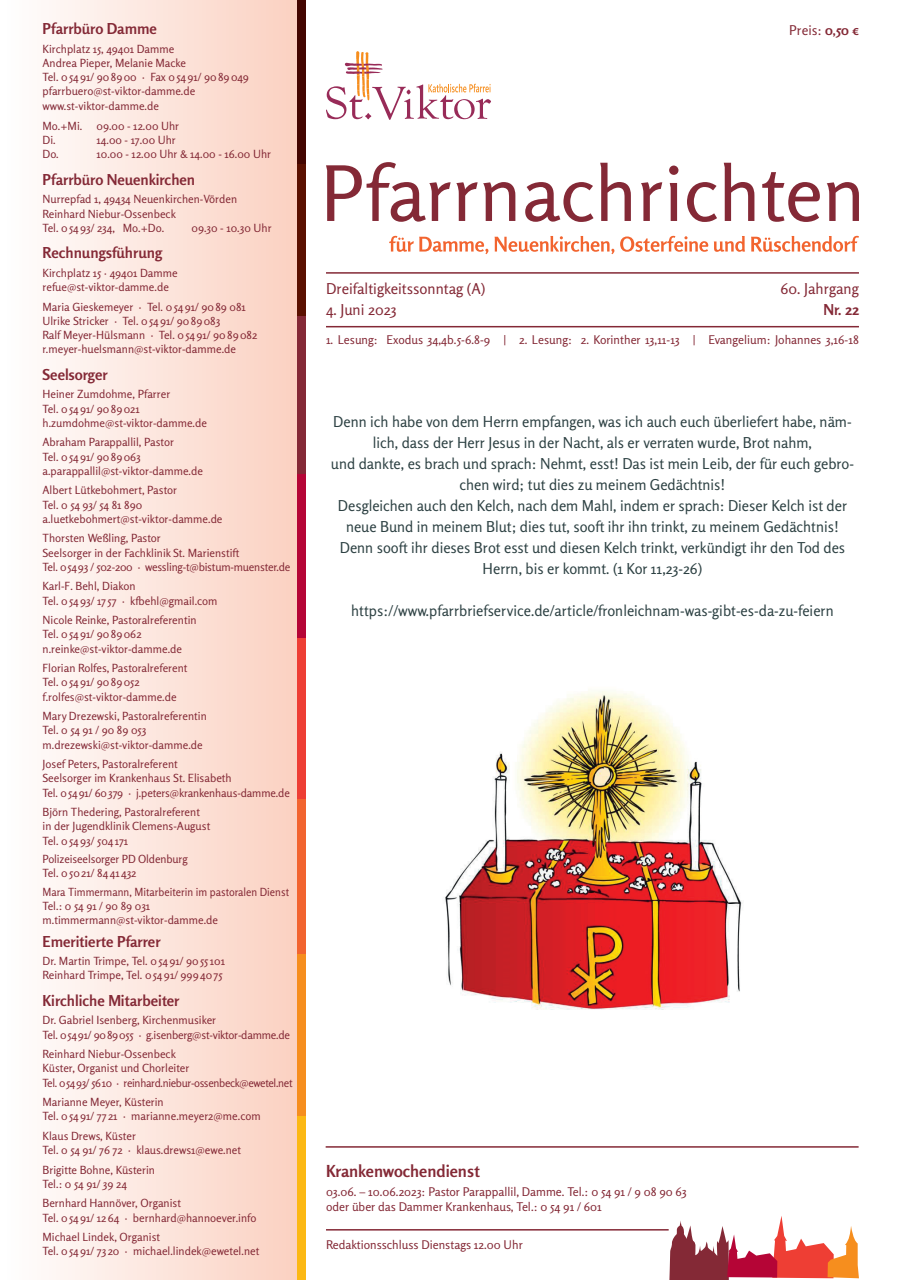
<style>
.page{position:relative;width:910px;height:1280px;background:#fff}
.page>*{position:absolute;margin:0;border:0;box-sizing:border-box;transform-origin:0 0}
.t1{font:700 16.5px "Rosario";color:#842936}
.t2{font:15px/21px "Rosario";color:#2d4143;text-align:center}
.t3{font:700 15px "Rosario";color:#842936}
.t4{font:15px "Rosario";color:#842936}
.t5{font:13.5px "Rosario";color:#842936}
.t6{font:12px/15px "Rosario";color:#842936}
.t7{font:11.25px/14.2px "Rosario";color:#842936}
.t8{font:11.25px/14.2px "Rosario";color:#842936;scale:.95 1}
.s1{font-weight:700}
</style>
<div class="page">
<div style="left:4px;top:0;width:295px;height:1280px;background:linear-gradient(to right,#fefefe,#fbd0c0)"></div>
<div style="left:298px;top:637px;width:8px;height:171px;background:#ee3e34"></div>
<div style="left:298px;top:799px;width:8px;height:164px;background:#f2642f"></div>
<div style="left:298px;top:954px;width:8px;height:169px;background:#f68e1e"></div>
<div style="left:298px;top:1117px;width:8px;height:163px;background:#fcb814"></div>
<div style="left:298px;top:311px;width:8px;height:171px;background:#842936"></div>
<div style="left:298px;top:474px;width:8px;height:163px;background:#b50536"></div>
<div style="left:298px;top:152px;width:8px;height:163px;background:#5a1000"></div>
<div style="left:298px;top:0;width:8px;height:163px;background:#430500"></div>
<svg style="left:326px;top:162px;width:533px;height:60px"></svg>
<hr style="left:326px;top:272px;width:533px;height:2px;background:#842936">
<hr style="left:326px;top:326px;width:533px;height:1px;background:#842936">
<svg style="left:669px;top:1216px;width:190px;height:64px"></svg>
<svg style="left:389px;top:236px;width:470px;height:18px"></svg>
<svg style="left:326px;top:51px;width:165px;height:69px"></svg>
<hr style="left:326px;top:1229px;width:343px;height:1px;background:#842936">
<hr style="left:326px;top:1146px;width:533px;height:2px;background:#842936">
<img style="left:445px;top:691px;width:298px;height:319px">
<h2 class="t3" style="left:43px;top:20px;width:116px">Pfarrbüro Damme</h2>
<p class="t5" style="left:789px;top:22px;width:71px">Preis: <span class="s1">0,50 €</span></p>
<p class="t7" style="left:43px;top:41px;width:208px">Kirchplatz 15, 49401 Damme<br>Andrea Pieper, Melanie Macke<br>Tel. 05491/ 908900 · Fax 05491/ 9089049 pfarrbuero@st-viktor-damme.de www.st-viktor-damme.de</p>
<p class="t7" style="left:43px;top:119px;width:41px">Mo.+Mi.</p>
<p class="t7" style="left:97px;top:119px;width:84px">09.00 - 12.00 Uhr</p>
<p class="t7" style="left:43px;top:133px;width:15px">Di.</p>
<p class="t7" style="left:97px;top:133px;width:81px">14.00 - 17.00 Uhr</p>
<p class="t7" style="left:43px;top:147px;width:18px">Do.</p>
<p class="t7" style="left:97px;top:147px;width:176px">10.00 - 12.00 Uhr &amp; 14.00 - 16.00 Uhr</p>
<h2 class="t3" style="left:43px;top:170px;width:154px">Pfarrbüro Neuenkirchen</h2>
<p class="t7" style="left:43px;top:192px;width:196px">Nurrepfad 1, 49434 Neuenkirchen-Vörden<br>Reinhard Niebur-Ossenbeck<br>Tel. 05493/ 234, Mo.+Do.</p>
<p class="t7" style="left:192px;top:221px;width:82px">09.30 - 10.30 Uhr</p>
<h2 class="t3" style="left:43px;top:244px;width:121px">Rechnungsführung</h2>
<p class="t7" style="left:43px;top:266px;width:137px">Kirchplatz 15 · 49401 Damme refue@st-viktor-damme.de</p>
<p class="t7" style="left:43px;top:299px;width:216px">Maria Gieskemeyer · Tel. 05491/ 9089 081<br>Ulrike Stricker · Tel. 05491/ 9089083<br>Ralf Meyer-Hülsmann · Tel. 05491/ 9089082 r.meyer-huelsmann@st-viktor-damme.de</p>
<h2 class="t3" style="left:43px;top:365px;width:67px">Seelsorger</h2>
<p class="t7" style="left:43px;top:387px;width:166px">Heiner Zumdohme, Pfarrer<br>Tel. 05491/ 9089021 h.zumdohme@st-viktor-damme.de</p>
<p class="t7" style="left:43px;top:435px;width:162px">Abraham Parappallil, Pastor<br>Tel. 05491/ 9089063 a.parappallil@st-viktor-damme.de</p>
<p class="t7" style="left:43px;top:483px;width:181px">Albert Lütkebohmert, Pastor<br>Tel. 0 54 93/ 54 81 890 a.luetkebohmert@st-viktor-damme.de</p>
<p class="t7" style="left:43px;top:531px;width:250px">Thorsten Weßling, Pastor<br>Seelsorger in der Fachklinik St. Marienstift<br>Tel. 05493 / 502-200 · wessling-t@bistum-muenster.de</p>
<p class="t7" style="left:43px;top:579px;width:177px">Karl-F. Behl, Diakon<br>Tel. 05493/ 17 57 · kfbehl@gmail.com</p>
<p class="t7" style="left:43px;top:613px;width:156px">Nicole Reinke, Pastoralreferentin<br>Tel. 05491/ 9089062 n.reinke@st-viktor-damme.de</p>
<p class="t7" style="left:43px;top:661px;width:147px">Florian Rolfes, Pastoralreferent<br>Tel. 05491/ 9089052 f.rolfes@st-viktor-damme.de</p>
<p class="t7" style="left:43px;top:709px;width:166px">Mary Drezewski, Pastoralreferentin<br>Tel. 0 54 91 / 90 89 053 m.drezewski@st-viktor-damme.de</p>
<p class="t7" style="left:43px;top:757px;width:249px">Josef Peters, Pastoralreferent<br>Seelsorger im Krankenhaus St. Elisabeth<br>Tel. 05491/ 60379 · j.peters@krankenhaus-damme.de</p>
<p class="t7" style="left:43px;top:805px;width:169px">Björn Thedering, Pastoralreferent in der Jugendklinik Clemens-August<br>Tel. 05493/ 504 171</p>
<p class="t7" style="left:43px;top:852px;width:147px">Polizeiseelsorger PD Oldenburg<br>Tel. 05021/ 84 41 432</p>
<p class="t8" style="left:43px;top:885px;width:261px">Mara Timmermann, Mitarbeiterin im pastoralen Dienst<br>Tel.: 0 54 91 / 90 89 031 m.timmermann@st-viktor-damme.de</p>
<h2 class="t3" style="left:43px;top:932px;width:120px">Emeritierte Pfarrer</h2>
<p class="t7" style="left:43px;top:954px;width:184px">Dr. Martin Trimpe, Tel. 05491/ 9055101<br>Reinhard Trimpe, Tel. 05491/ 9994075</p>
<h2 class="t3" style="left:43px;top:991px;width:139px">Kirchliche Mitarbeiter</h2>
<p class="t7" style="left:43px;top:1013px;width:249px">Dr. Gabriel Isenberg, Kirchenmusiker<br>Tel. 05491/ 9089055 · g.isenberg@st-viktor-damme.de</p>
<p class="t7" style="left:43px;top:1047px;width:252px">Reinhard Niebur-Ossenbeck<br>Küster, Organist und Chorleiter<br>Tel. 05493/ 5610 · reinhard.niebur-ossenbeck@ewetel.net</p>
<p class="t7" style="left:43px;top:1095px;width:220px">Marianne Meyer, Küsterin<br>Tel. 05491/ 77 21 · marianne.meyer2@me.com</p>
<p class="t7" style="left:43px;top:1129px;width:200px">Klaus Drews, Küster<br>Tel. 0 54 91/ 76 72 · klaus.drews1@ewe.net</p>
<p class="t7" style="left:43px;top:1162px;width:114px">Brigitte Bohne, Küsterin<br>Tel.: 0 54 91/ 39 24</p>
<p class="t7" style="left:43px;top:1196px;width:215px">Bernhard Hannöver, Organist<br>Tel. 05491/ 1264 · bernhard@hannoever.info</p>
<p class="t7" style="left:43px;top:1230px;width:218px">Michael Lindek, Organist<br>Tel. 05491/ 73 20 · michael.lindek@ewetel.net</p>
<h2 class="t4" style="left:326px;top:279px;width:161px">Dreifaltigkeitssonntag (A)</h2>
<h2 class="t4" style="left:781px;top:279px;width:80px">60. Jahrgang</h2>
<h2 class="t4" style="left:326px;top:300px;width:72px">4. Juni 2023</h2>
<h2 class="t3" style="left:823px;top:300px;width:37px">Nr. 22</h2>
<p class="t6" style="left:326px;top:332px;width:534px">1. Lesung: Exodus 34,4b.5-6.8-9 | 2. Lesung: 2. Korinther 13,11-13 | Evangelium: Johannes 3,16-18</p>
<p class="t2" style="left:331px;top:411px;width:525px">Denn ich habe von dem Herrn empfangen, was ich auch euch überliefert habe, näm&shy;lich, dass der Herr Jesus in der Nacht, als er verraten wurde, Brot nahm,<br>und dankte, es brach und sprach: Nehmt, esst! Das ist mein Leib, der für euch gebro&shy;chen wird; tut dies zu meinem Gedächtnis!<br>Desgleichen auch den Kelch, nach dem Mahl, indem er sprach: Dieser Kelch ist der neue Bund in meinem Blut; dies tut, sooft ihr ihn trinkt, zu meinem Gedächtnis!<br>Denn sooft ihr dieses Brot esst und diesen Kelch trinkt, verkündigt ihr den Tod des Herrn, bis er kommt. (1 Kor 11,23-26)</p>
<h2 class="t2" style="left:351px;top:600px;width:484px">https://www.pfarrbriefservice.de/article/fronleichnam-was-gibt-es-da-zu-feiern</h2>
<h1 class="t1" style="left:326px;top:1160px;width:155px">Krankenwochendienst</h1>
<p class="t6" style="left:326px;top:1184px;width:362px">03.06. – 10.06.2023: Pastor Parappallil, Damme. Tel.: 0 54 91 / 9 08 90 63 oder über das Dammer Krankenhaus, Tel.: 0 54 91 / 601</p>
<p class="t6" style="left:326px;top:1237px;width:198px">Redaktionsschluss Dienstags 12.00 Uhr</p>
</div>
